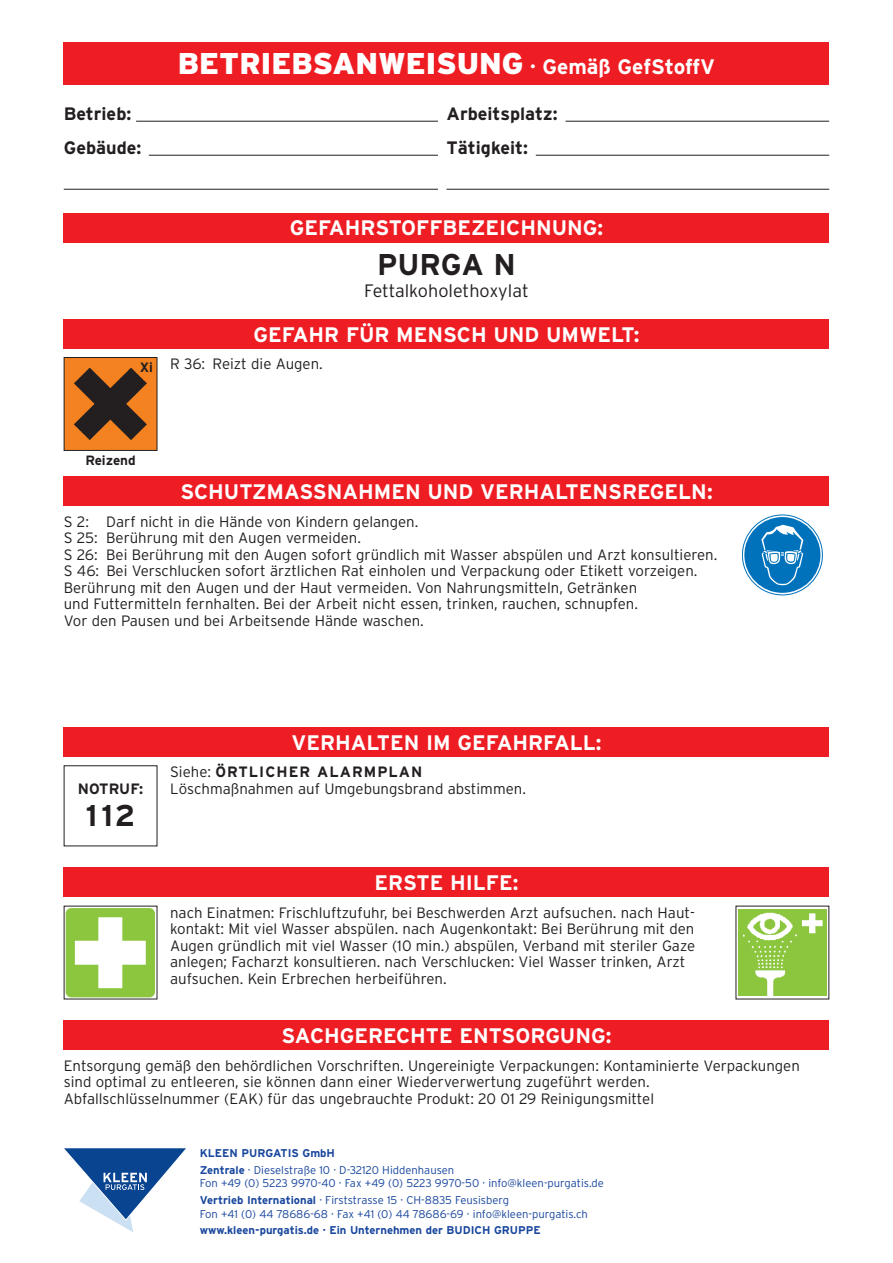
<style>
.page{position:relative;width:893px;height:1263px;background:#fff}
.page>*{position:absolute;margin:0;border:0;box-sizing:border-box;transform-origin:0 0}
.t1{font:900 30px "Interstate";color:#fff}
.t2{font:700 30px "Interstate";color:#231f20}
.t3{font:700 21px "Interstate";color:#fff}
.t4{font:700 18px/34px "Interstate";color:#231f20}
.t5{font:300 18px "Interstate";color:#231f20}
.t6{font:300 15px/16.5px "Interstate";color:#231f20}
.t7{font:700 15px "Interstate";color:#231f20}
.t8{font:700 13.5px "Interstate";color:#231f20}
.t9{font:300 11.25px/16.6px "Interstate";color:#18469d}
.t10{font:700 11.25px "Interstate";color:#18469d}
.s1{font-weight:700;font-size:21px}
.s2{font-weight:700}
</style>
<div class="page">
<svg style="left:64px;top:1148px;width:122px;height:84px"></svg>
<div style="left:64px;top:213px;width:765px;height:29px;background:#ee1d23"></div>
<div style="left:64px;top:319px;width:765px;height:30px;background:#ee1d23"></div>
<div style="left:64px;top:476px;width:765px;height:30px;background:#ee1d23"></div>
<div style="left:64px;top:727px;width:765px;height:30px;background:#ee1d23"></div>
<div style="left:64px;top:867px;width:765px;height:30px;background:#ee1d23"></div>
<div style="left:64px;top:1020px;width:765px;height:30px;background:#ee1d23"></div>
<svg style="left:66px;top:908px;width:89px;height:89px"></svg>
<img style="left:739px;top:909px;width:87px;height:86px">
<svg style="left:742px;top:515px;width:80px;height:80px"></svg>
<div style="left:742px;top:514px;width:81px;height:81px;border:1px solid #0072bc;border-radius:50%"></div>
<div style="left:744px;top:517px;width:76px;height:76px;background:#0072bc;border-radius:50%"></div>
<svg style="left:761px;top:525px;width:42px;height:60px"></svg>
<div style="left:64px;top:357px;width:93px;height:93px;background:#f58220"></div>
<img style="left:74px;top:367px;width:73px;height:73px">
<div style="left:64px;top:357px;width:93px;height:94px;border:1px solid #231f20"></div>
<div style="left:64px;top:43px;width:765px;height:42px;background:#ee1d23"></div>
<hr style="left:136px;top:121px;width:302px;height:1px;background:#231f20">
<hr style="left:149px;top:155px;width:289px;height:1px;background:#231f20">
<hr style="left:566px;top:121px;width:263px;height:1px;background:#231f20">
<hr style="left:536px;top:155px;width:293px;height:1px;background:#231f20">
<hr style="left:64px;top:189px;width:374px;height:1px;background:#231f20">
<hr style="left:446px;top:189px;width:383px;height:1px;background:#231f20">
<h1 class="t1" style="left:178px;top:46px;width:539px">BETRIEBSANWEISUNG <span class="s1">· Gemäß GefStoffV</span></h1>
<p class="t4" style="left:64px;top:96px;width:79px">Betrieb:<br>Gebäude:</p>
<p class="t4" style="left:446px;top:96px;width:113px">Arbeitsplatz:<br>Tätigkeit:</p>
<h2 class="t3" style="left:290px;top:216px;width:315px">GEFAHRSTOFFBEZEICHNUNG:</h2>
<h1 class="t2" style="left:377px;top:247px;width:140px">PURGA N</h1>
<p class="t5" style="left:364px;top:280px;width:166px">Fettalkoholethoxylat</p>
<p class="t8" style="left:140px;top:360px;width:15px">Xi</p>
<h2 class="t3" style="left:254px;top:322px;width:387px">GEFAHR FÜR MENSCH UND UMWELT:</h2>
<p class="t6" style="left:170px;top:356px;width:154px">R 36: Reizt die Augen.</p>
<p class="t8" style="left:85px;top:453px;width:52px">Reizend</p>
<h2 class="t3" style="left:180px;top:479px;width:534px">SCHUTZMASSNAHMEN UND VERHALTENSREGELN:</h2>
<p class="t6" style="left:64px;top:513px;width:655px">S 2: Darf nicht in die Hände von Kindern gelangen.<br>S 25: Berührung mit den Augen vermeiden.<br>S 26: Bei Berührung mit den Augen sofort gründlich mit Wasser abspülen und Arzt konsultieren.<br>S 46: Bei Verschlucken sofort ärztlichen Rat einholen und Verpackung oder Etikett vorzeigen.<br>Berührung mit den Augen und der Haut vermeiden. Von Nahrungsmitteln, Getränken<br>und Futtermitteln fernhalten. Bei der Arbeit nicht essen, trinken, rauchen, schnupfen.<br>Vor den Pausen und bei Arbeitsende Hände waschen.</p>
<p class="t7" style="left:78px;top:780px;width:67px">NOTRUF:</p>
<h1 class="t2" style="left:86px;top:798px;width:51px">112</h1>
<h2 class="t3" style="left:291px;top:730px;width:312px">VERHALTEN IM GEFAHRFALL:</h2>
<p class="t6" style="left:170px;top:764px;width:357px">Siehe: <span class="s2">ÖRTLICHER ALARMPLAN<br></span>Löschmaßnahmen auf Umgebungsbrand abstimmen.</p>
<h2 class="t3" style="left:375px;top:871px;width:145px">ERSTE HILFE:</h2>
<p class="t6" style="left:170px;top:904px;width:527px">nach Einatmen: Frischluftzufuhr, bei Beschwerden Arzt aufsuchen. nach Haut&shy;kontakt: Mit viel Wasser abspülen. nach Augenkontakt: Bei Berührung mit den Augen gründlich mit viel Wasser (10 min.) abspülen, Verband mit steriler Gaze anlegen; Facharzt konsultieren. nach Verschlucken: Viel Wasser trinken, Arzt aufsuchen. Kein Erbrechen herbeiführen.</p>
<h2 class="t3" style="left:282px;top:1024px;width:331px">SACHGERECHTE ENTSORGUNG:</h2>
<p class="t6" style="left:64px;top:1057px;width:738px">Entsorgung gemäß den behördlichen Vorschriften. Ungereinigte Verpackungen: Kontaminierte Verpackungen sind optimal zu entleeren, sie können dann einer Wiederverwertung zugeführt werden.<br>Abfallschlüsselnummer (EAK) für das ungebrauchte Produkt: 20 01 29 Reinigungsmittel</p>
<p class="t9" style="left:200px;top:1145px;width:256px"><span class="s2">KLEEN PURGATIS GmbH<br>Zentrale</span> · Dieselstraße 10 · D-32120 Hiddenhausen</p>
<p class="t9" style="left:200px;top:1175px;width:406px">Fon +49 (0) 5223 9970-40 · Fax +49 (0) 5223 9970-50 · info@kleen-purgatis.de<br><span class="s2">Vertrieb International</span> · Firststrasse 15 · CH-8835 Feusisberg</p>
<p class="t9" style="left:200px;top:1205px;width:390px">Fon +41 (0) 44 78686-68 · Fax +41 (0) 44 78686-69 · info@kleen-purgatis.ch</p>
<p class="t10" style="left:200px;top:1224px;width:342px">www.kleen-purgatis.de · Ein Unternehmen der BUDICH GRUPPE</p>
</div>
